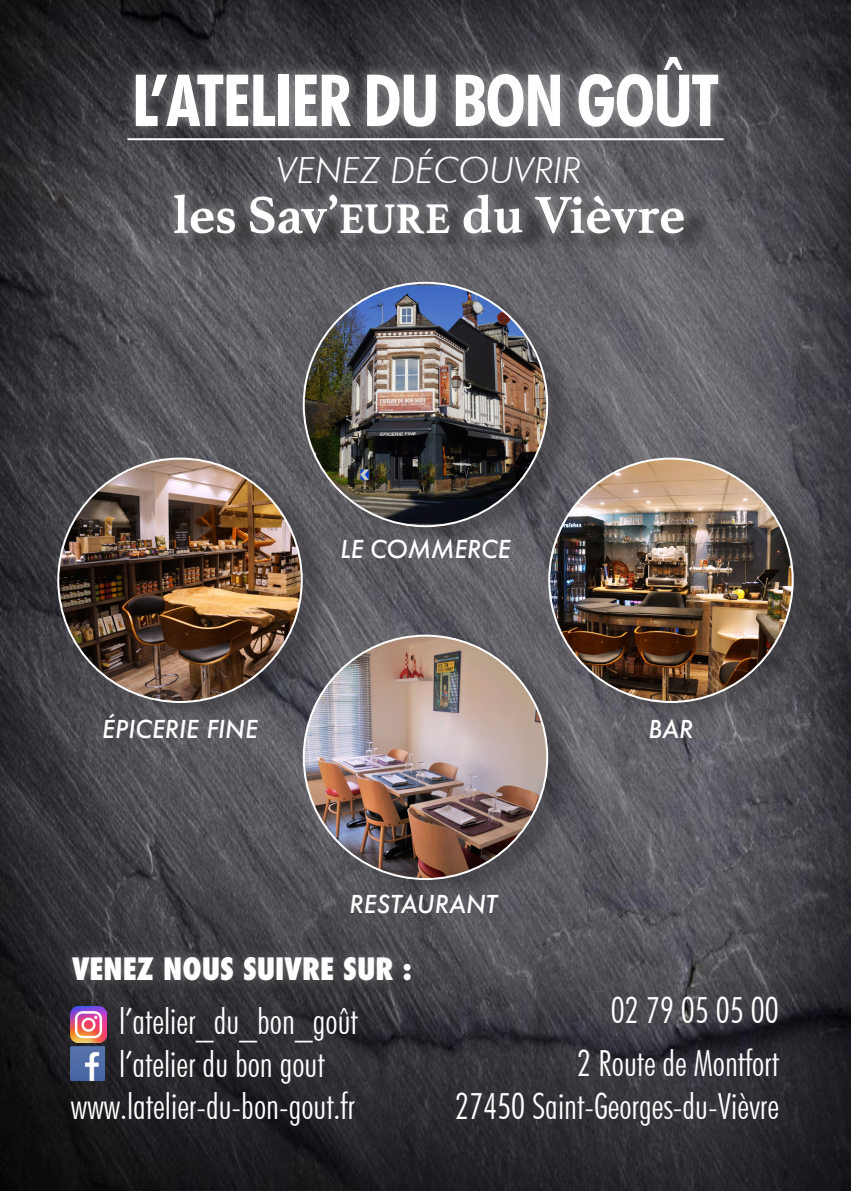
<style>
.page{position:relative;width:851px;height:1191px;background:#fff}
.page>*{position:absolute;margin:0;border:0;box-sizing:border-box;transform-origin:0 0}
.t1{font:700 condensed 72px "Futura BT";letter-spacing:-.025em;color:#fff}
.t2{font:700 54px "Athelas";color:#fff}
.t3{font:300 condensed 36px "Futura BT";color:#fff}
.t4{font:italic 300 36px "Futura BT";color:#fff}
.t5{font:800 condensed 30px "Futura";color:#fff}
.t6{font:italic 500 24px "Futura";color:#fff}
.s1{font-size:42px}
</style>
<div class="page">
<img style="left:0;top:0;width:850px;height:1191px">
<div style="left:309px;top:632px;width:268px;height:267px;background:#231f20;opacity:.33"></div>
<img style="left:304px;top:636px;width:243px;height:243px;border-radius:119px">
<div style="left:555px;top:455px;width:267px;height:267px;background:#231f20;opacity:.33"></div>
<img style="left:549px;top:458px;width:243px;height:244px;border-radius:122px">
<div style="left:64px;top:455px;width:267px;height:267px;background:#231f20;opacity:.33"></div>
<img style="left:58px;top:458px;width:244px;height:244px;border-radius:122px">
<div style="left:309px;top:279px;width:268px;height:267px;background:#231f20;opacity:.33"></div>
<img style="left:304px;top:285px;width:243px;height:238px">
<div style="left:123px;top:44px;width:608px;height:95px;background:#fff;opacity:.49"></div>
<div style="left:80px;top:955px;width:358px;height:44px;background:#231f20;opacity:.55"></div>
<div style="left:61px;top:945px;width:362px;height:48px;background:#fff;opacity:.28"></div>
<div style="left:129px;top:1004px;width:256px;height:98px;background:#231f20;opacity:.55"></div>
<img style="left:71px;top:1046px;width:34px;height:34px">
<img style="left:71px;top:1006px;width:35px;height:36px">
<div style="left:163px;top:137px;width:533px;height:108px;background:#fff;opacity:.33"></div>
<hr style="left:127px;top:138px;width:596px;height:2px;background:#fff">
<div style="left:183px;top:193px;width:528px;height:60px;background:#231f20;opacity:.55"></div>
<div style="left:163px;top:183px;width:533px;height:63px;background:#fff;opacity:.33"></div>
<p class="t1" style="left:132px;top:57px;width:589px">L’ATELIER DU BON GOÛT</p>
<p class="t4" style="left:277px;top:149px;width:306px">VENEZ DÉCOUVRIR</p>
<p class="t2" style="left:173px;top:171px;width:514px">les Sav’<span class="s1">EURE</span> du Vièvre</p>
<p class="t6" style="left:340px;top:532px;width:172px">LE COMMERCE</p>
<p class="t6" style="left:102px;top:713px;width:157px">ÉPICERIE FINE</p>
<p class="t6" style="left:648px;top:713px;width:46px">BAR</p>
<p class="t6" style="left:349px;top:887px;width:149px">RESTAURANT</p>
<p class="t5" style="left:72px;top:949px;width:341px">VENEZ NOUS SUIVRE SUR :</p>
<p class="t3" style="left:119px;top:999px;width:240px">l’atelier_du_bon_goût</p>
<p class="t3" style="left:119px;top:1042px;width:207px">l’atelier du bon gout</p>
<p class="t3" style="left:71px;top:1084px;width:286px">www.latelier-du-bon-gout.fr</p>
<p class="t3" style="left:610px;top:988px;width:169px">02 79 05 05 00</p>
<p class="t3" style="left:577px;top:1041px;width:203px">2 Route de Montfort</p>
<p class="t3" style="left:455px;top:1084px;width:325px">27450 Saint-Georges-du-Vièvre</p>
</div>
